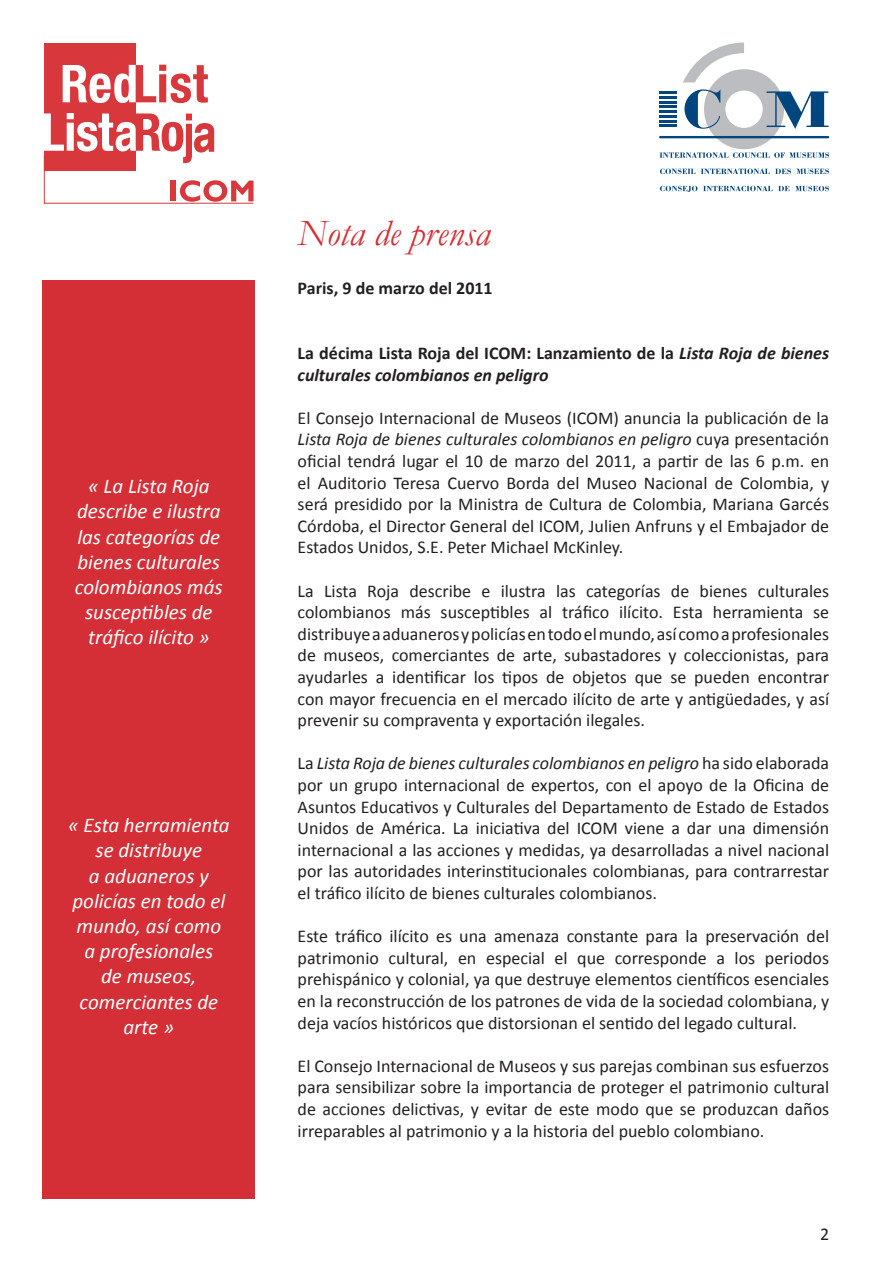
<style>
.page{position:relative;width:893px;height:1263px;background:#fff}
.page>*{position:absolute;margin:0;border:0;box-sizing:border-box;transform-origin:0 0}
.t1{font:italic 37.5px "Garamond";color:#d42f36}
.t2{font:italic 21px/25.2px "Calibri";color:#fff;text-align:center}
.t3{font:18px/21.6px "Calibri";color:#231f20;text-align:justify}
.t4{font:italic 700 18px/21.6px "Calibri";color:#231f20}
.t5{font:700 18px "Calibri";color:#231f20}
.s1{font-style:normal}
.s2{font-style:italic}
</style>
<div class="page">
<div style="left:43px;top:281px;width:212px;height:918px;background:#d42f36"></div>
<div style="left:44px;top:43px;width:92px;height:127px;background:#d8373c"></div>
<svg style="left:63px;top:65px;width:145px;height:38px"></svg>
<svg style="left:43px;top:113px;width:211px;height:91px"></svg>
<svg style="left:660px;top:43px;width:169px;height:115px"></svg>
<svg style="left:660px;top:169px;width:35px;height:5px"></svg>
<svg style="left:701px;top:169px;width:90px;height:5px"></svg>
<svg style="left:797px;top:169px;width:32px;height:5px"></svg>
<hr style="left:659px;top:136px;width:170px;height:2px;background:#00467e">
<svg style="left:660px;top:186px;width:37px;height:6px"></svg>
<svg style="left:703px;top:186px;width:126px;height:5px"></svg>
<p class="t2" style="left:75px;top:472px;width:149px">« La Lista Roja describe e ilustra las categorías de bienes culturales colombianos más susceptibles de tráfico ilícito »</p>
<p class="t2" style="left:68px;top:812px;width:163px">« Esta herramienta se distribuye<br>a aduaneros y policías en todo el mundo, así como<br>a profesionales<br>de museos, comerciantes de arte »</p>
<p class="t1" style="left:298px;top:207px;width:194px">Nota de prensa</p>
<p class="t5" style="left:298px;top:277px;width:197px">Paris, 9 de marzo del 2011</p>
<p class="t4" style="left:298px;top:341px;width:533px"><span class="s1">La décima Lista Roja del ICOM: Lanzamiento de la</span> Lista Roja de bienes culturales colombianos en peligro</p>
<p class="t3" style="left:298px;top:406px;width:533px">El Consejo Internacional de Museos (ICOM) anuncia la publicación de la <span class="s2">Lista Roja de bienes culturales colombianos en peligro</span> cuya presentación oficial tendrá lugar el 10 de marzo del 2011, a partir de las 6 p.m. en el Auditorio Teresa Cuervo Borda del Museo Nacional de Colombia, y será presidido por la Ministra de Cultura de Colombia, Mariana Garcés Córdoba, el Director General del ICOM, Julien Anfruns y el Embajador de Estados Unidos, S.E. Peter Michael McKinley.</p>
<p class="t3" style="left:298px;top:579px;width:533px">La Lista Roja describe e ilustra las categorías de bienes culturales colombianos más susceptibles al tráfico ilícito. Esta herramienta se distribuyeaaduanerosypolicíasentodoelmundo,asícomoaprofesionales de museos, comerciantes de arte, subastadores y coleccionistas, para ayudarles a identificar los tipos de objetos que se pueden encontrar con mayor frecuencia en el mercado ilícito de arte y antigüedades, y así prevenir su compraventa y exportación ilegales.</p>
<p class="t3" style="left:298px;top:752px;width:533px">La <span class="s2">Lista Roja de bienes culturales colombianos en peligro</span> ha sido elaborada por un grupo internacional de expertos, con el apoyo de la Oficina de Asuntos Educativos y Culturales del Departamento de Estado de Estados Unidos de América. La iniciativa del ICOM viene a dar una dimensión internacional a las acciones y medidas, ya desarrolladas a nivel nacional por las autoridades interinstitucionales colombianas, para contrarrestar el tráfico ilícito de bienes culturales colombianos.</p>
<p class="t3" style="left:298px;top:925px;width:533px">Este tráfico ilícito es una amenaza constante para la preservación del patrimonio cultural, en especial el que corresponde a los periodos prehispánico y colonial, ya que destruye elementos científicos esenciales en la reconstrucción de los patrones de vida de la sociedad colombiana, y deja vacíos históricos que distorsionan el sentido del legado cultural.</p>
<p class="t3" style="left:298px;top:1054px;width:533px">El Consejo Internacional de Museos y sus parejas combinan sus esfuerzos para sensibilizar sobre la importancia de proteger el patrimonio cultural de acciones delictivas, y evitar de este modo que se produzcan daños irreparables al patrimonio y a la historia del pueblo colombiano.</p>
<p class="t3" style="left:820px;top:1223px;width:11px">2</p>
</div>
